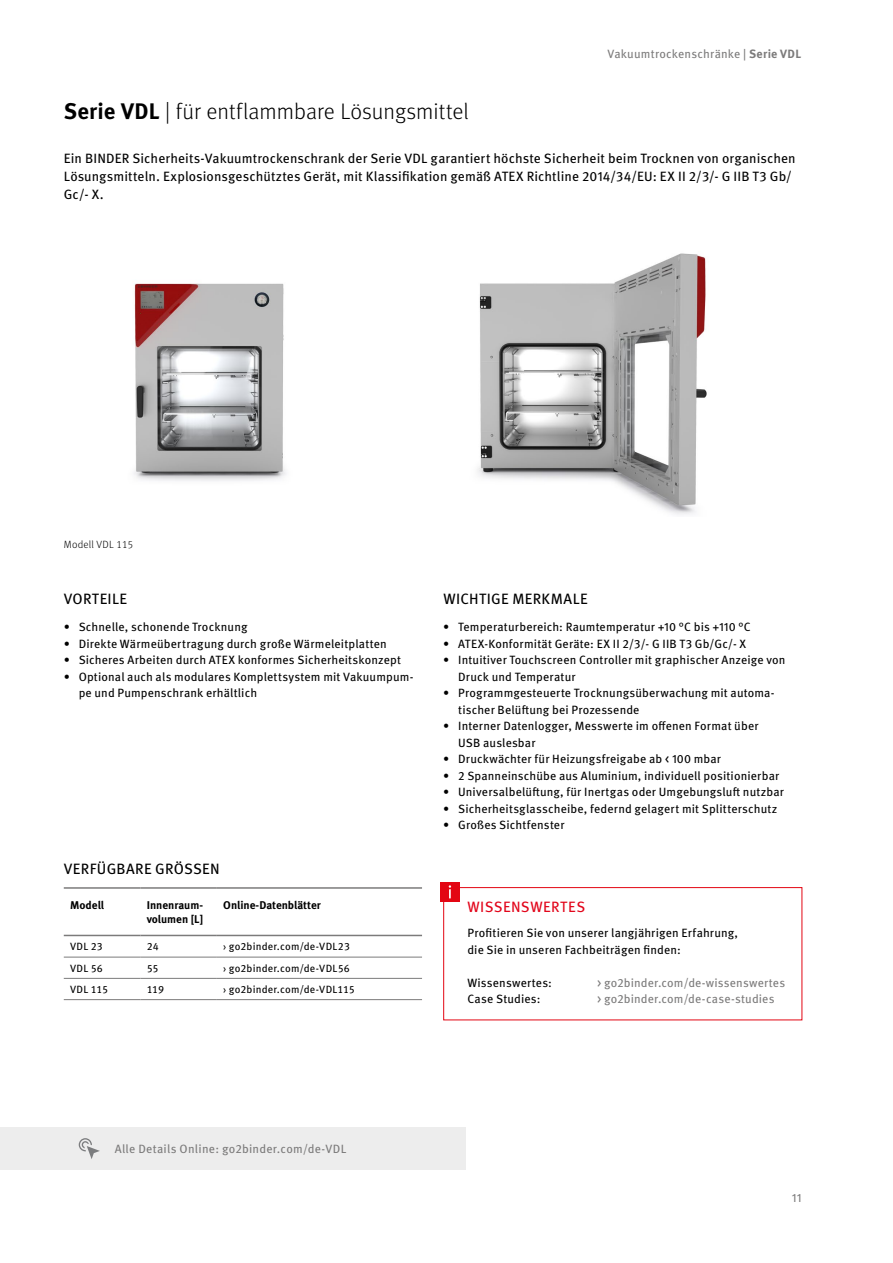
<style>
.page{position:relative;width:893px;height:1263px;background:#fff}
.page>*{position:absolute;margin:0;border:0;box-sizing:border-box;transform-origin:0 0}
.t1{font:300 22.5px "Meta Pro";color:#000}
.t2{font:15px "Meta Pro";letter-spacing:.02em;color:#000}
.t3{font:15px "Meta Pro";letter-spacing:.03em;color:#e2061b}
.t4{font:13.5px/18px "Meta Pro";letter-spacing:.01em;color:#000}
.t5{font:12px/16.5px "Meta Pro";letter-spacing:.01em;color:#000}
.t6{font:12px "Meta Pro";letter-spacing:.015em;color:#7c7b7b}
.t7{font:700 11.25px/13.5px "Meta Pro";color:#000}
.t8{font:10.5px "Meta Pro";letter-spacing:.02em;color:#000}
.t9{font:300 10.5px "Meta Pro";letter-spacing:.02em;color:#000}
.s1{font-weight:700}
</style>
<div class="page">
<div style="left:0;top:1127px;width:466px;height:42px;background:#ededed"></div>
<svg style="left:79px;top:1138px;width:21px;height:21px"></svg>
<img style="left:134px;top:253px;width:573px;height:262px">
<hr style="left:64px;top:887px;width:76px;height:2px;background:#7c7b7b">
<hr style="left:64px;top:935px;width:76px;height:1px;background:#7c7b7b">
<hr style="left:140px;top:887px;width:77px;height:2px;background:#7c7b7b">
<hr style="left:140px;top:935px;width:77px;height:1px;background:#7c7b7b">
<hr style="left:217px;top:887px;width:205px;height:2px;background:#7c7b7b">
<hr style="left:217px;top:935px;width:205px;height:1px;background:#7c7b7b">
<hr style="left:64px;top:957px;width:76px;height:1px;background:#7c7b7b">
<hr style="left:140px;top:957px;width:77px;height:1px;background:#7c7b7b">
<hr style="left:217px;top:957px;width:205px;height:1px;background:#7c7b7b">
<hr style="left:64px;top:978px;width:76px;height:1px;background:#7c7b7b">
<hr style="left:64px;top:999px;width:76px;height:1px;background:#7c7b7b">
<hr style="left:140px;top:978px;width:77px;height:1px;background:#7c7b7b">
<hr style="left:140px;top:999px;width:77px;height:1px;background:#7c7b7b">
<hr style="left:217px;top:978px;width:205px;height:1px;background:#7c7b7b">
<hr style="left:217px;top:999px;width:205px;height:1px;background:#7c7b7b">
<div style="left:443px;top:887px;width:359px;height:133px;border:1px solid #e30613"></div>
<div style="left:440px;top:882px;width:20px;height:20px;background:#e30613"></div>
<svg style="left:449px;top:885px;width:2px;height:13px"></svg>
<p class="t6" style="left:607px;top:44px;width:195px">Vakuumtrockenschränke | <span class="s1">Serie VDL</span></p>
<h1 class="t1" style="left:64px;top:95px;width:406px"><span class="s1">Serie VDL</span> | für entflammbare Lösungsmittel</h1>
<p class="t4" style="left:64px;top:148px;width:733px">Ein BINDER Sicherheits-Vakuumtrockenschrank der Serie VDL garantiert höchste Sicherheit beim Trocknen von organischen<br>Lösungsmitteln. Explosionsgeschütztes Gerät, mit Klassifikation gemäß ATEX Richtline 2014/34/EU: EX II 2/3/- G IIB T3 Gb/<br>Gc/- X.</p>
<p class="t9" style="left:64px;top:536px;width:71px">Modell VDL 115</p>
<p class="t2" style="left:64px;top:587px;width:65px">VORTEILE</p>
<p class="t5" style="left:64px;top:618px;width:185px">• Schnelle, schonende Trocknung</p>
<p class="t5" style="left:64px;top:634px;width:325px">• Direkte Wärmeübertragung durch große Wärmeleitplatten</p>
<p class="t5" style="left:64px;top:651px;width:339px">• Sicheres Arbeiten durch ATEX konformes Sicherheitskonzept</p>
<p class="t5" style="left:79px;top:667px;width:336px;text-indent:-15px">• Optional auch als modulares Komplettsystem mit Vakuumpum&shy;pe und Pumpenschrank erhältlich</p>
<p class="t2" style="left:64px;top:857px;width:157px">VERFÜGBARE GRÖSSEN</p>
<p class="t7" style="left:70px;top:898px;width:35px">Modell</p>
<p class="t7" style="left:147px;top:898px;width:58px">Innenraum&shy;volumen [L]</p>
<p class="t7" style="left:223px;top:898px;width:99px">Online-Datenblätter</p>
<p class="t8" style="left:70px;top:939px;width:34px">VDL 23</p>
<p class="t8" style="left:147px;top:939px;width:14px">24</p>
<p class="t8" style="left:223px;top:939px;width:128px">› go2binder.com/de-VDL23</p>
<p class="t8" style="left:70px;top:960px;width:34px">VDL 56</p>
<p class="t8" style="left:147px;top:960px;width:13px">55</p>
<p class="t8" style="left:223px;top:960px;width:128px">› go2binder.com/de-VDL56</p>
<p class="t8" style="left:70px;top:981px;width:39px">VDL 115</p>
<p class="t8" style="left:147px;top:981px;width:19px">119</p>
<p class="t8" style="left:223px;top:981px;width:133px">› go2binder.com/de-VDL115</p>
<p class="t2" style="left:443px;top:587px;width:146px">WICHTIGE MERKMALE</p>
<p class="t5" style="left:443px;top:618px;width:309px">• Temperaturbereich: Raumtemperatur +10 °C bis +110 °C</p>
<p class="t5" style="left:443px;top:634px;width:304px">• ATEX-Konformität Geräte: EX II 2/3/- G IIB T3 Gb/Gc/- X</p>
<p class="t5" style="left:458px;top:651px;width:329px;text-indent:-15px">• Intuitiver Touchscreen Controller mit graphischer Anzeige von<br>Druck und Temperatur</p>
<p class="t5" style="left:458px;top:684px;width:318px;text-indent:-15px">• Programmgesteuerte Trocknungsüberwachung mit automa&shy;tischer Belüftung bei Prozessende</p>
<p class="t5" style="left:458px;top:717px;width:302px;text-indent:-15px">• Interner Datenlogger, Messwerte im offenen Format über<br>USB auslesbar</p>
<p class="t5" style="left:443px;top:750px;width:279px">• Druckwächter für Heizungsfreigabe ab &lt; 100 mbar</p>
<p class="t5" style="left:443px;top:766px;width:337px">• 2 Spanneinschübe aus Aluminium, individuell positionierbar</p>
<p class="t5" style="left:443px;top:783px;width:342px">• Universalbelüftung, für Inertgas oder Umgebungsluft nutzbar</p>
<p class="t5" style="left:443px;top:799px;width:336px">• Sicherheitsglasscheibe, federnd gelagert mit Splitterschutz</p>
<p class="t5" style="left:443px;top:816px;width:123px">• Großes Sichtfenster</p>
<p class="t3" style="left:467px;top:895px;width:119px">WISSENSWERTES</p>
<p class="t5" style="left:467px;top:924px;width:272px">Profitieren Sie von unserer langjährigen Erfahrung, die Sie in unseren Fachbeiträgen finden:</p>
<p class="t5" style="left:467px;top:973px;width:86px">Wissenswertes:</p>
<p class="t6" style="left:597px;top:973px;width:190px">&gt; go2binder.com/de-wissenswertes</p>
<p class="t5" style="left:467px;top:990px;width:75px">Case Studies:</p>
<p class="t6" style="left:597px;top:990px;width:179px">&gt; go2binder.com/de-case-studies</p>
<p class="t6" style="left:115px;top:1139px;width:233px">Alle Details Online: go2binder.com/de-VDL</p>
<p class="t6" style="left:792px;top:1188px;width:11px">11</p>
</div>
